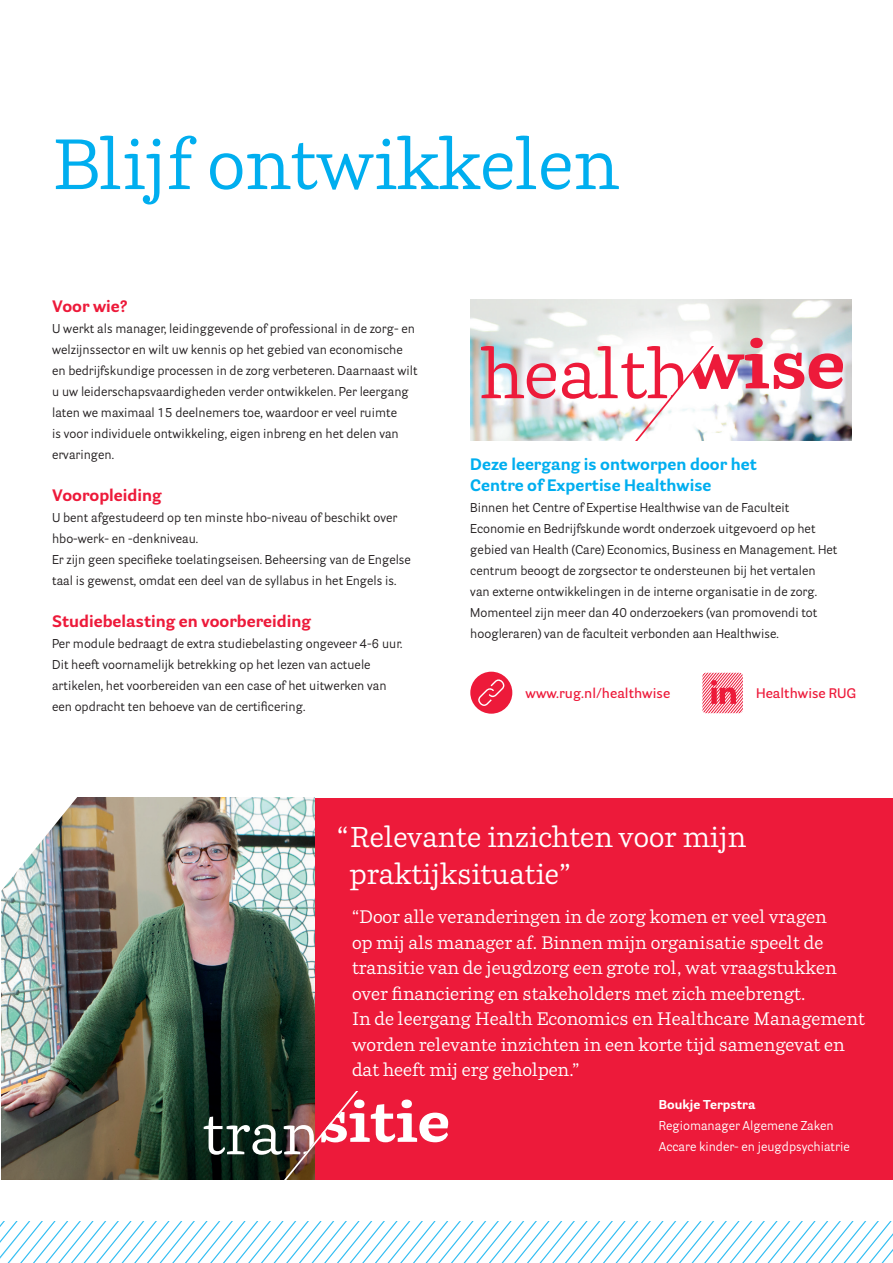
<style>
.page{position:relative;width:893px;height:1263px;background:#fff}
.page>*{position:absolute;margin:0;border:0;box-sizing:border-box;transform-origin:0 0}
.t1{font:70.5px "Parry";color:#00aeef}
.t2{font:68.85px "Parry";color:#ed1a3a}
.t3{font:700 57.6px "Parry";color:#fff}
.t4{font:28.5px/37.5px "Parry";color:#fff}
.t5{font:18px/25.5px "Parry";color:#fff}
.t6{font:700 16.5px/21px "Parry Grotesque";color:#00aeef}
.t7{font:700 16.5px "Parry Grotesque";color:#ed1a3a}
.t8{font:600 13.5px "Parry Grotesque";color:#ed1a3a}
.t9{font:12.75px/21px "Parry Grotesque";color:#231f20}
.t10{font:12.75px/21px "Parry Grotesque";color:#fff}
.t11{font:700 12.75px "Parry Grotesque";color:#fff}
.s1{font-weight:700}
.s2{font-weight:400}
</style>
<div class="page">
<div style="left:1px;top:798px;width:892px;height:381px;background:#ed1a3a"></div>
<img style="left:1px;top:798px;width:313px;height:293px">
<img style="left:1px;top:797px;width:102px;height:100px">
<img style="left:788px;top:300px;width:64px;height:141px">
<svg style="left:470px;top:300px;width:318px;height:141px"></svg>
<svg style="left:470px;top:672px;width:42px;height:42px"></svg>
<svg style="left:702px;top:673px;width:41px;height:40px;background:#f47f91"></svg>
<svg style="left:0;top:1091px;width:893px;height:172px"></svg>
<h1 class="t1" style="left:52px;top:121px;width:568px">Blijf ontwikkelen</h1>
<p class="t7" style="left:52px;top:296px;width:77px">Voor wie?</p>
<p class="t9" style="left:52px;top:318px;width:367px">U werkt als manager, leidinggevende of professional in de zorg- en welzijnssector en wilt uw kennis op het gebied van economische en bedrijfskundige processen in de zorg verbeteren. Daarnaast wilt u uw leiderschapsvaardigheden verder ontwikkelen. Per leergang laten we maximaal 15 deelnemers toe, waardoor er veel ruimte<br>is voor individuele ontwikkeling, eigen inbreng en het delen van ervaringen.</p>
<p class="t7" style="left:52px;top:485px;width:111px">Vooropleiding</p>
<p class="t9" style="left:52px;top:507px;width:360px">U bent afgestudeerd op ten minste hbo-niveau of beschikt over hbo-werk- en -denkniveau.<br>Er zijn geen specifieke toelatingseisen. Beheersing van de Engelse taal is gewenst, omdat een deel van de syllabus in het Engels is.</p>
<p class="t7" style="left:52px;top:611px;width:261px">Studiebelasting en voorbereiding</p>
<p class="t9" style="left:52px;top:633px;width:352px">Per module bedraagt de extra studiebelasting ongeveer 4-6 uur.<br>Dit heeft voornamelijk betrekking op het lezen van actuele artikelen, het voorbereiden van een case of het uitwerken van een opdracht ten behoeve van de certificering.</p>
<h2 class="t2" style="left:480px;top:331px;width:367px">health<span class="s1">wise</span></h2>
<p class="t6" style="left:470px;top:453px;width:288px">Deze leergang is ontworpen door het<br>Centre of Expertise Healthwise</p>
<p class="t9" style="left:470px;top:497px;width:368px">Binnen het Centre of Expertise Healthwise van de Faculteit Economie en Bedrijfskunde wordt onderzoek uitgevoerd op het gebied van Health (Care) Economics, Business en Management. Het centrum beoogt de zorgsector te ondersteunen bij het vertalen van externe ontwikkelingen in de interne organisatie in de zorg.<br>Momenteel zijn meer dan 40 onderzoekers (van promovendi tot hoogleraren) van de faculteit verbonden aan Healthwise.</p>
<p class="t8" style="left:526px;top:684px;width:146px">www.rug.nl/healthwise</p>
<p class="t8" style="left:756px;top:685px;width:102px">Healthwise RUG</p>
<h3 class="t4" style="left:350px;top:817px;width:398px;text-indent:-13px">“Relevante inzichten voor mijn praktijksituatie”</h3>
<p class="t5" style="left:352px;top:903px;width:514px">“Door alle veranderingen in de zorg komen er veel vragen<br>op mij als manager af. Binnen mijn organisatie speelt de transitie van de jeugdzorg een grote rol, wat vraagstukken over financiering en stakeholders met zich meebrengt.<br>In de leergang Health Economics en Healthcare Management worden relevante inzichten in een korte tijd samengevat en dat heeft mij erg geholpen.”</p>
<h3 class="t3" style="left:203px;top:1085px;width:250px"><span class="s2">tran</span>sitie</h3>
<p class="t11" style="left:659px;top:1097px;width:98px">Boukje Terpstra</p>
<p class="t10" style="left:659px;top:1115px;width:192px">Regiomanager Algemene Zaken<br>Accare kinder- en jeugdpsychiatrie</p>
</div>
